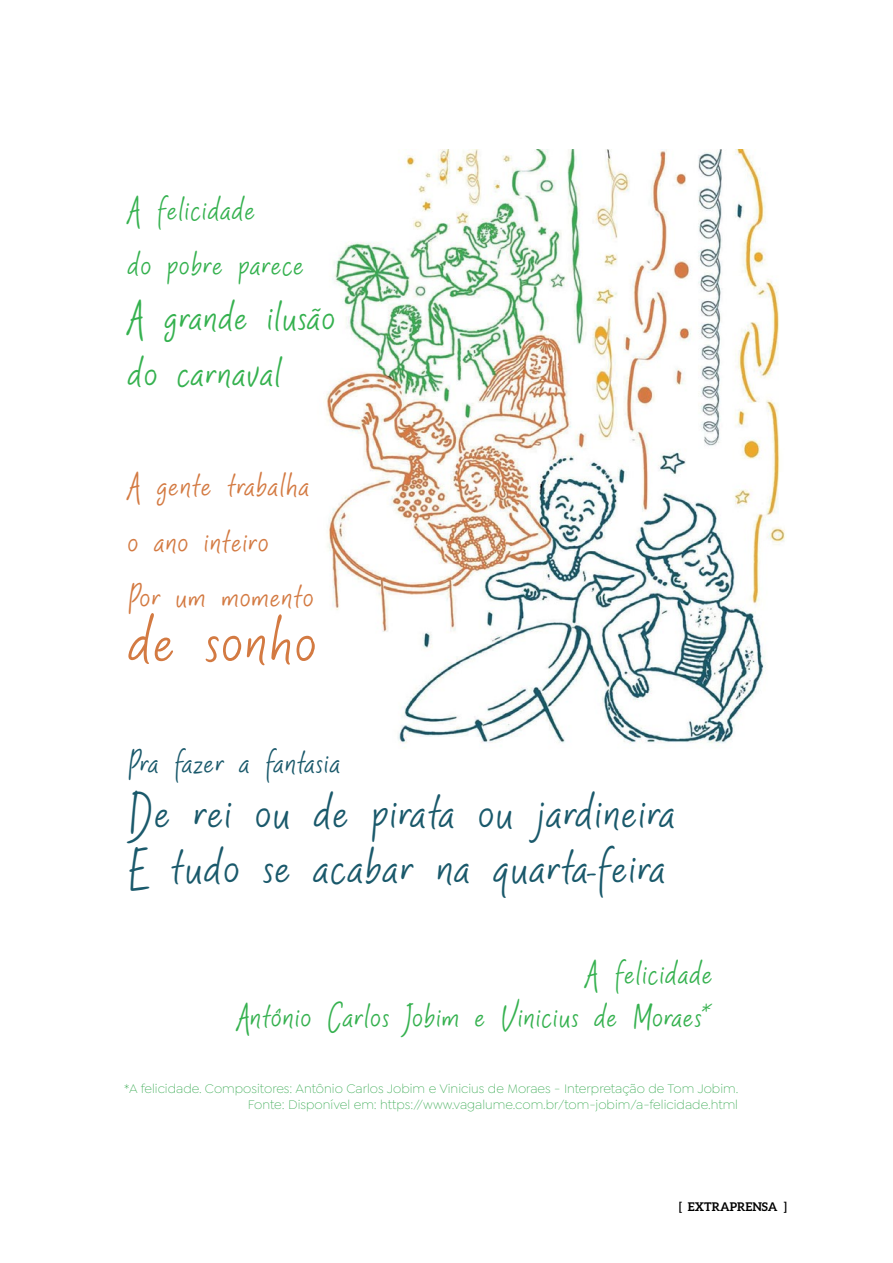
<style>
.page{position:relative;width:893px;height:1263px;background:#fff}
.page>*{position:absolute;margin:0;border:0;box-sizing:border-box;transform-origin:0 0}
.t1{font:300 57.6px "Shartoll";color:#d37a42}
.t2{font:300 43.2px/55.3px "Shartoll";color:#1a596b}
.t3{font:300 36px/55.2px "Shartoll";color:#35b14f}
.t4{font:300 28.8px/55.3px "Shartoll";color:#35b14f}
.t5{font:300 28.8px/55.3px "Shartoll";color:#d37a42}
.t6{font:300 28.8px "Shartoll";color:#1a596b}
.t7{font:300 13.2px/15.9px "Goldplay";color:#3dab55;text-align:right}
.t8{font:700 12px "Aleo";color:#000}
</style>
<div class="page">
<img style="left:326px;top:149px;width:460px;height:595px">
<h3 class="t4" style="left:127px;top:183px;width:179px">A felicidade<br>do pobre parece</h3>
<h3 class="t3" style="left:127px;top:291px;width:210px">A grande ilusão do carnaval</h3>
<h3 class="t5" style="left:127px;top:459px;width:188px">A gente trabalha o ano inteiro<br>Por um momento</h3>
<h1 class="t1" style="left:127px;top:600px;width:192px">de sonho</h1>
<h3 class="t6" style="left:127px;top:742px;width:215px">Pra fazer a fantasia</h3>
<h2 class="t2" style="left:127px;top:786px;width:550px">De rei ou de pirata ou jardineira<br>E tudo se acabar na quarta-feira</h2>
<h3 class="t4" style="left:236px;top:953px;width:478px;line-height:43.2px;text-align:right">A felicidade<br>Antônio Carlos Jobim e Vinicius de Moraes*</h3>
<p class="t7" style="left:124px;top:1080px;width:616px">*A felicidade. Compositores: Antônio Carlos Jobim e Vinicius de Moraes - Interpretação de Tom Jobim.<br>Fonte: Disponível em: https://www.vagalume.com.br/tom-jobim/a-felicidade.html</p>
<p class="t8" style="left:679px;top:1199px;width:109px">[ EXTRAPRENSA ]</p>
</div>
